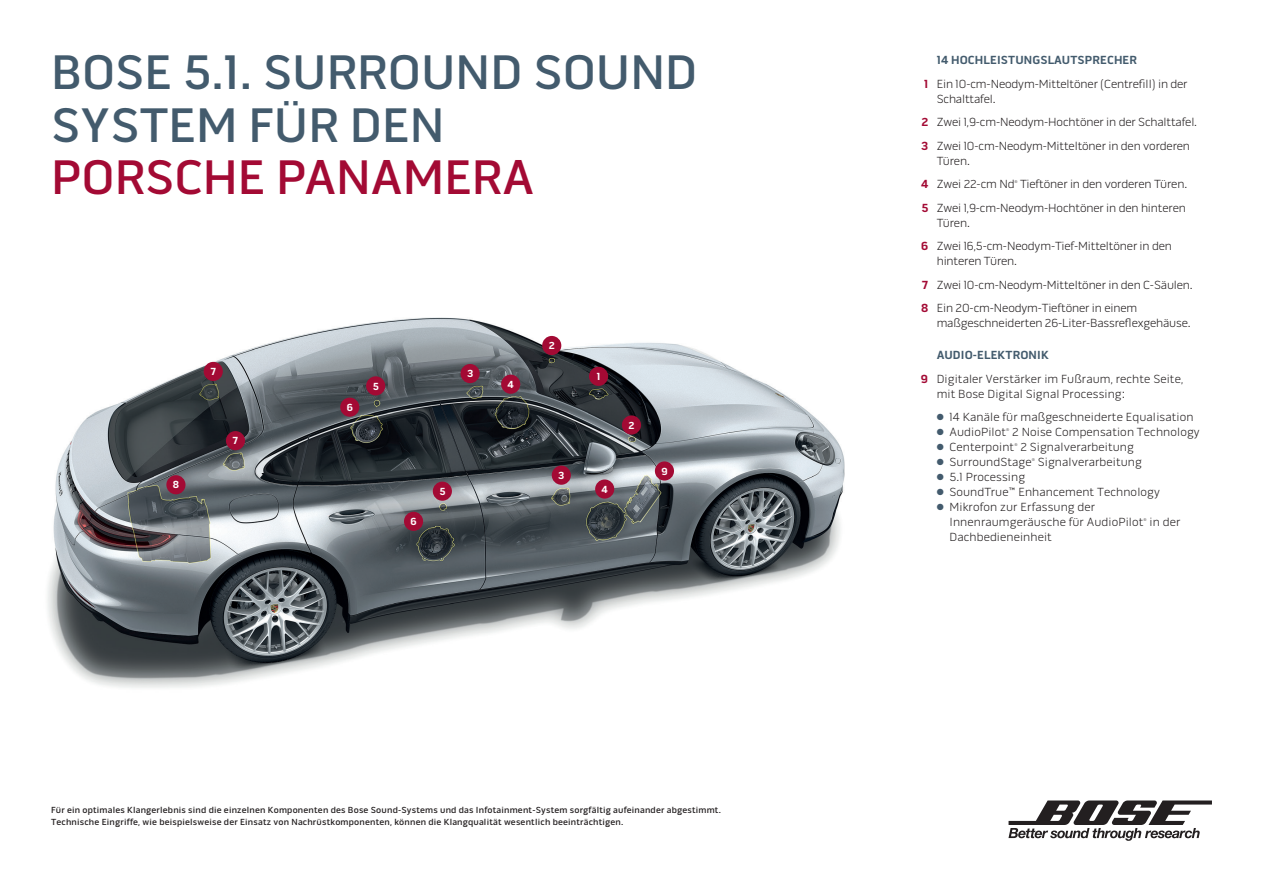
<style>
.page{position:relative;width:1263px;height:893px;background:#fff}
.page>*{position:absolute;margin:0;border:0;box-sizing:border-box;transform-origin:0 0}
.t1{font:500 49.5px/52.5px "Bose Gothic Print";color:#435b6d}
.t2{font:500 49.5px "Bose Gothic Print";color:#a30a34}
.t3{font:300 12px/23.5px "Bose Gothic Print";letter-spacing:-.01em;color:#231f20}
.t4{font:300 12px/23.5px "Bose Gothic Print";letter-spacing:.01em;color:#231f20}
.t5{font:700 10.5px "Bose Gothic Print";color:#fff}
.t6{font:500 9px/12px "Bose Gothic Print";letter-spacing:.02em;color:#231f20}
.t7{font:300 3.9px "Bose Gothic Print";color:#231f20}
.s1{font-weight:700;color:#435b6d}
.s2{font-weight:700;color:#a30a34}
.s3{color:#435b6d}
</style>
<div class="page">
<img style="left:47px;top:317px;width:798px;height:371px">
<div style="left:589px;top:367px;width:19px;height:19px;background:#a30a34;border-radius:50%"></div>
<div style="left:552px;top:466px;width:19px;height:19px;background:#a30a34;border-radius:50%"></div>
<div style="left:460px;top:364px;width:20px;height:19px;background:#a30a34;border-radius:50%"></div>
<div style="left:595px;top:479px;width:19px;height:20px;background:#a30a34;border-radius:50%"></div>
<div style="left:501px;top:375px;width:19px;height:19px;background:#a30a34;border-radius:50%"></div>
<div style="left:655px;top:461px;width:19px;height:20px;background:#a30a34;border-radius:50%"></div>
<div style="left:433px;top:482px;width:19px;height:19px;background:#a30a34;border-radius:50%"></div>
<div style="left:366px;top:376px;width:19px;height:19px;background:#a30a34;border-radius:50%"></div>
<div style="left:226px;top:431px;width:19px;height:19px;background:#a30a34;border-radius:50%"></div>
<div style="left:204px;top:362px;width:19px;height:19px;background:#a30a34;border-radius:50%"></div>
<div style="left:166px;top:475px;width:19px;height:19px;background:#a30a34;border-radius:50%"></div>
<div style="left:404px;top:512px;width:19px;height:19px;background:#a30a34;border-radius:50%"></div>
<div style="left:340px;top:398px;width:19px;height:19px;background:#a30a34;border-radius:50%"></div>
<div style="left:542px;top:336px;width:19px;height:19px;background:#a30a34;border-radius:50%"></div>
<div style="left:622px;top:415px;width:19px;height:20px;background:#a30a34;border-radius:50%"></div>
<svg style="left:1008px;top:800px;width:204px;height:41px"></svg>
<h1 class="t1" style="left:51px;top:46px;width:648px">BOSE 5.1. SURROUND SOUND<br>SYSTEM FÜR DEN</h1>
<h1 class="t2" style="left:51px;top:148px;width:485px">PORSCHE PANAMERA</h1>
<p class="t5" style="left:173px;top:479px;width:8px">8</p>
<p class="t5" style="left:211px;top:365px;width:7px">7</p>
<p class="t5" style="left:233px;top:434px;width:7px">7</p>
<p class="t5" style="left:347px;top:401px;width:8px">6</p>
<p class="t5" style="left:373px;top:380px;width:8px">5</p>
<p class="t5" style="left:467px;top:367px;width:8px">3</p>
<p class="t5" style="left:410px;top:515px;width:8px">6</p>
<p class="t5" style="left:439px;top:485px;width:8px">5</p>
<p class="t5" style="left:508px;top:378px;width:8px">4</p>
<p class="t5" style="left:549px;top:339px;width:7px">2</p>
<p class="t5" style="left:558px;top:469px;width:8px">3</p>
<p class="t5" style="left:597px;top:370px;width:5px">1</p>
<p class="t5" style="left:629px;top:419px;width:7px">2</p>
<p class="t5" style="left:602px;top:483px;width:8px">4</p>
<p class="t5" style="left:661px;top:465px;width:8px">9</p>
<p class="t6" style="left:51px;top:804px;width:671px">Für ein optimales Klangerlebnis sind die einzelnen Komponenten des Bose Sound-Systems und das Infotainment-System sorgfältig aufeinander abgestimmt.<br>Technische Eingriffe, wie beispielsweise der Einsatz von Nachrüstkomponenten, können die Klangqualität wesentlich beeinträchtigen.</p>
<p class="t3" style="left:924px;top:49px;width:265px;text-indent:13px"><span class="s1">14 HOCHLEISTUNGSLAUTSPRECHER<br></span><span class="s2">1</span> Ein 10-cm-Neodym-Mitteltöner (Centrefill) in der</p>
<p class="t3" style="left:921px;top:87px;width:277px;text-indent:15px">Schalttafel.<br><span class="s2">2</span> Zwei 1,9-cm-Neodym-Hochtöner in der Schalttafel.<br><span class="s2">3</span> Zwei 10-cm-Neodym-Mitteltöner in den vorderen</p>
<p class="t3" style="left:921px;top:149px;width:95px;text-indent:16px">Türen.<br><span class="s2">4</span> Zwei 22-cm Nd</p>
<p class="t3" style="left:921px;top:173px;width:267px;text-align:right">Tieftöner in den vorderen Türen.<br><span class="s2">5</span> Zwei 1,9-cm-Neodym-Hochtöner in den hinteren</p>
<p class="t3" style="left:921px;top:211px;width:252px;text-indent:15px">Türen.<br><span class="s2">6</span> Zwei 16,5-cm-Neodym-Tief-Mitteltöner in den</p>
<p class="t3" style="left:921px;top:250px;width:273px;text-indent:16px">hinteren Türen.<br><span class="s2">7</span> Zwei 10-cm-Neodym-Mitteltöner in den C-Säulen.<br><span class="s2">8</span> Ein 20-cm-Neodym-Tieftöner in einem</p>
<p class="t3" style="left:937px;top:312px;width:256px">maßgeschneiderten 26-Liter-Bassreflexgehäuse.</p>
<p class="t4" style="left:921px;top:344px;width:264px;text-indent:16px"><span class="s1">AUDIO-ELEKTRONIK<br></span><span class="s2">9</span> Digitaler Verstärker im Fußraum, rechte Seite,</p>
<p class="t4" style="left:937px;top:382px;width:190px">mit Bose Digital Signal Processing:</p>
<p class="t4" style="left:937px;top:406px;width:258px"><span class="s3">●</span> 14 Kanäle für maßgeschneiderte Equalisation</p>
<p class="t4" style="left:937px;top:421px;width:71px"><span class="s3">●</span> AudioPilot</p>
<p class="t7" style="left:1006px;top:427px;width:5px">®</p>
<p class="t4" style="left:1012px;top:421px;width:189px">2 Noise Compensation Technology</p>
<p class="t4" style="left:937px;top:436px;width:79px"><span class="s3">●</span> Centerpoint</p>
<p class="t7" style="left:1014px;top:442px;width:5px">®</p>
<p class="t4" style="left:1020px;top:436px;width:115px">2 Signalverarbeitung</p>
<p class="t4" style="left:937px;top:451px;width:96px"><span class="s3">●</span> SurroundStage</p>
<p class="t7" style="left:1032px;top:457px;width:5px">®</p>
<p class="t4" style="left:1038px;top:451px;width:106px">Signalverarbeitung</p>
<p class="t4" style="left:937px;top:466px;width:90px"><span class="s3">●</span> 5.1 Processing</p>
<p class="t4" style="left:937px;top:481px;width:225px"><span class="s3">●</span> SoundTrue™ Enhancement Technology</p>
<p class="t4" style="left:949px;top:500px;width:196px;line-height:15px;text-indent:-13px"><span class="s3">●</span> Mikrofon zur Erfassung der<br>Innenraumgeräusche für AudioPilot</p>
<p class="t7" style="left:1014px;top:179px;width:5px">®</p>
<p class="t7" style="left:1143px;top:517px;width:5px">®</p>
<p class="t4" style="left:1149px;top:511px;width:32px">in der</p>
<p class="t4" style="left:949px;top:526px;width:104px">Dachbedieneinheit</p>
</div>
